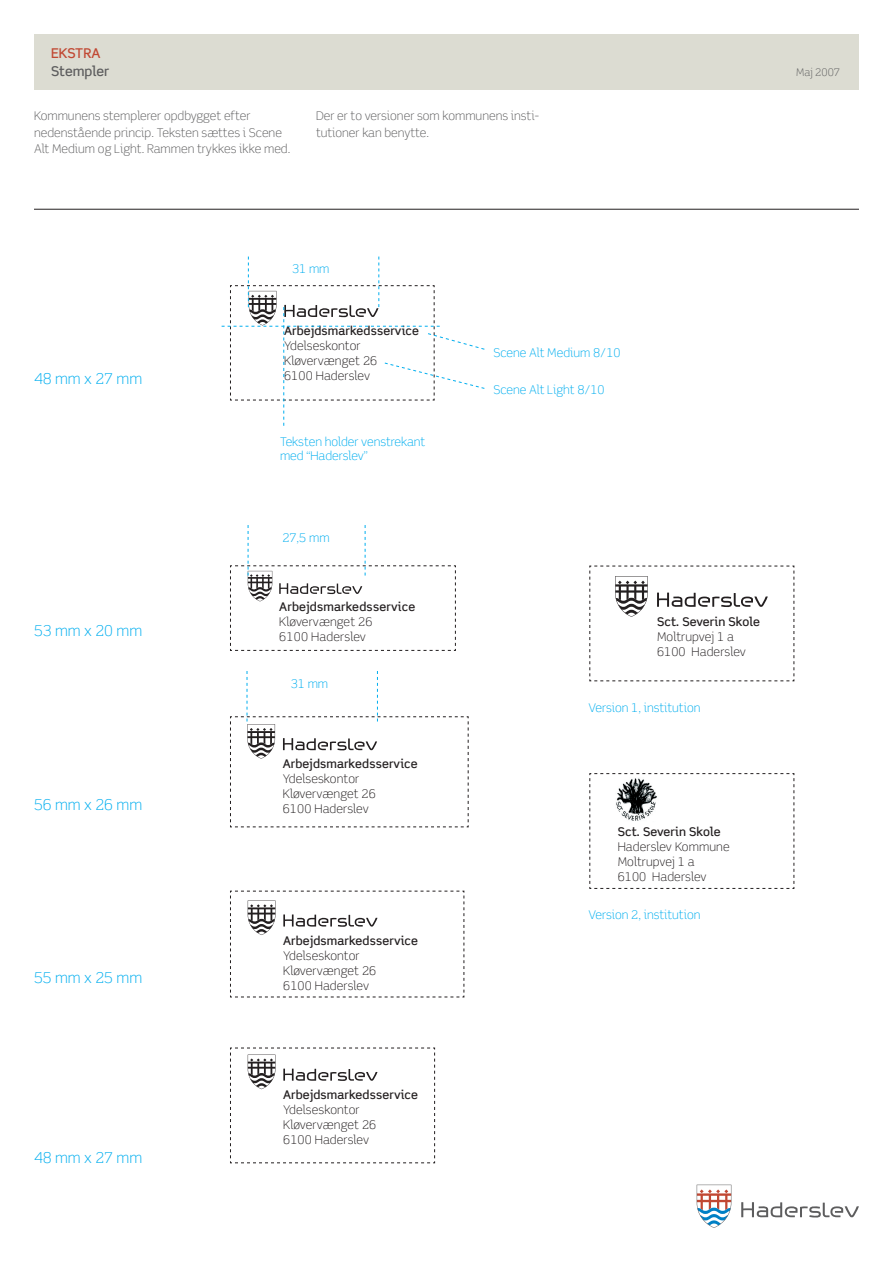
<style>
.page{position:relative;width:893px;height:1263px;background:#fff}
.page>*{position:absolute;margin:0;border:0;box-sizing:border-box;transform-origin:0 0}
.t1{font:300 15px "Scene Alt";color:#00aeef}
.t2{font:500 13.5px "Scene Alt";color:#5d5d5e}
.t3{font:500 13.5px "Scene Alt";color:#c14833}
.t4{font:300 12px/15px "Scene Alt";letter-spacing:.01em;color:#231f20}
.t5{font:300 12px/16.5px "Scene Alt";color:#5d5d5e}
.t6{font:500 12px "Scene Alt";letter-spacing:.01em;color:#231f20}
.t7{font:300 12px/14.2px "Scene Alt";color:#00aeef}
.t8{font:300 10.5px "Scene Alt";color:#5d5d5e}
</style>
<div class="page">
<svg style="left:741px;top:1202px;width:118px;height:16px"></svg>
<svg style="left:697px;top:1185px;width:34px;height:43px"></svg>
<hr style="left:34px;top:209px;width:825px;height:1px;background:#231f20">
<div style="left:34px;top:34px;width:825px;height:55px;background:#dcdcd2"></div>
<svg style="left:230px;top:890px;width:235px;height:108px"></svg>
<svg style="left:230px;top:1047px;width:205px;height:116px"></svg>
<svg style="left:589px;top:565px;width:206px;height:117px"></svg>
<svg style="left:589px;top:773px;width:206px;height:116px"></svg>
<svg style="left:222px;top:257px;width:263px;height:169px"></svg>
<svg style="left:230px;top:525px;width:226px;height:126px"></svg>
<svg style="left:230px;top:671px;width:239px;height:157px"></svg>
<p class="t3" style="left:51px;top:45px;width:51px">EKSTRA</p>
<p class="t2" style="left:51px;top:63px;width:60px">Stempler</p>
<p class="t8" style="left:796px;top:66px;width:45px">Maj 2007</p>
<p class="t5" style="left:34px;top:108px;width:258px">Kommunens stemplerer opdbygget efter nedenstående princip. Teksten sættes i Scene<br>Alt Medium og Light. Rammen trykkes ikke med.</p>
<p class="t5" style="left:316px;top:108px;width:224px">Der er to versioner som kommunens insti&shy;tutioner kan benytte.</p>
<p class="t1" style="left:34px;top:369px;width:110px">48 mm x 27 mm</p>
<p class="t1" style="left:34px;top:621px;width:110px">53 mm x 20 mm</p>
<p class="t1" style="left:34px;top:796px;width:110px">56 mm x 26 mm</p>
<p class="t1" style="left:34px;top:968px;width:110px">55 mm x 25 mm</p>
<p class="t1" style="left:34px;top:1149px;width:110px">48 mm x 27 mm</p>
<p class="t7" style="left:292px;top:262px;width:39px">31 mm</p>
<p class="t6" style="left:284px;top:323px;width:136px">Arbejdsmarkedsservice</p>
<p class="t4" style="left:284px;top:338px;width:95px">Ydelseskontor<br>Kløvervænget 26<br>6100 Haderslev</p>
<p class="t7" style="left:280px;top:434px;width:147px">Teksten holder venstrekant med “Haderslev”</p>
<p class="t7" style="left:282px;top:530px;width:49px">27,5 mm</p>
<p class="t6" style="left:279px;top:599px;width:138px">Arbejdsmarkedsservice</p>
<p class="t4" style="left:279px;top:614px;width:95px">Kløvervænget 26<br>6100 Haderslev</p>
<p class="t7" style="left:291px;top:676px;width:39px">31 mm</p>
<p class="t6" style="left:283px;top:756px;width:136px">Arbejdsmarkedsservice</p>
<p class="t4" style="left:283px;top:771px;width:95px">Ydelseskontor<br>Kløvervænget 26<br>6100 Haderslev</p>
<p class="t6" style="left:283px;top:933px;width:136px">Arbejdsmarkedsservice</p>
<p class="t4" style="left:283px;top:948px;width:95px">Ydelseskontor<br>Kløvervænget 26<br>6100 Haderslev</p>
<p class="t6" style="left:283px;top:1087px;width:136px">Arbejdsmarkedsservice</p>
<p class="t4" style="left:283px;top:1102px;width:95px">Ydelseskontor<br>Kløvervænget 26<br>6100 Haderslev</p>
<p class="t7" style="left:493px;top:345px;width:129px">Scene Alt Medium 8/10</p>
<p class="t7" style="left:493px;top:383px;width:113px">Scene Alt Light 8/10</p>
<p class="t6" style="left:657px;top:614px;width:104px">Sct. Severin Skole</p>
<p class="t4" style="left:657px;top:629px;width:90px">Moltrupvej 1 a<br>6100 Haderslev</p>
<p class="t7" style="left:588px;top:700px;width:113px">Version 1, institution</p>
<p class="t6" style="left:618px;top:824px;width:104px">Sct. Severin Skole</p>
<p class="t4" style="left:618px;top:839px;width:114px">Haderslev Kommune<br>Moltrupvej 1 a<br>6100 Haderslev</p>
<p class="t7" style="left:588px;top:908px;width:113px">Version 2, institution</p>
</div>
